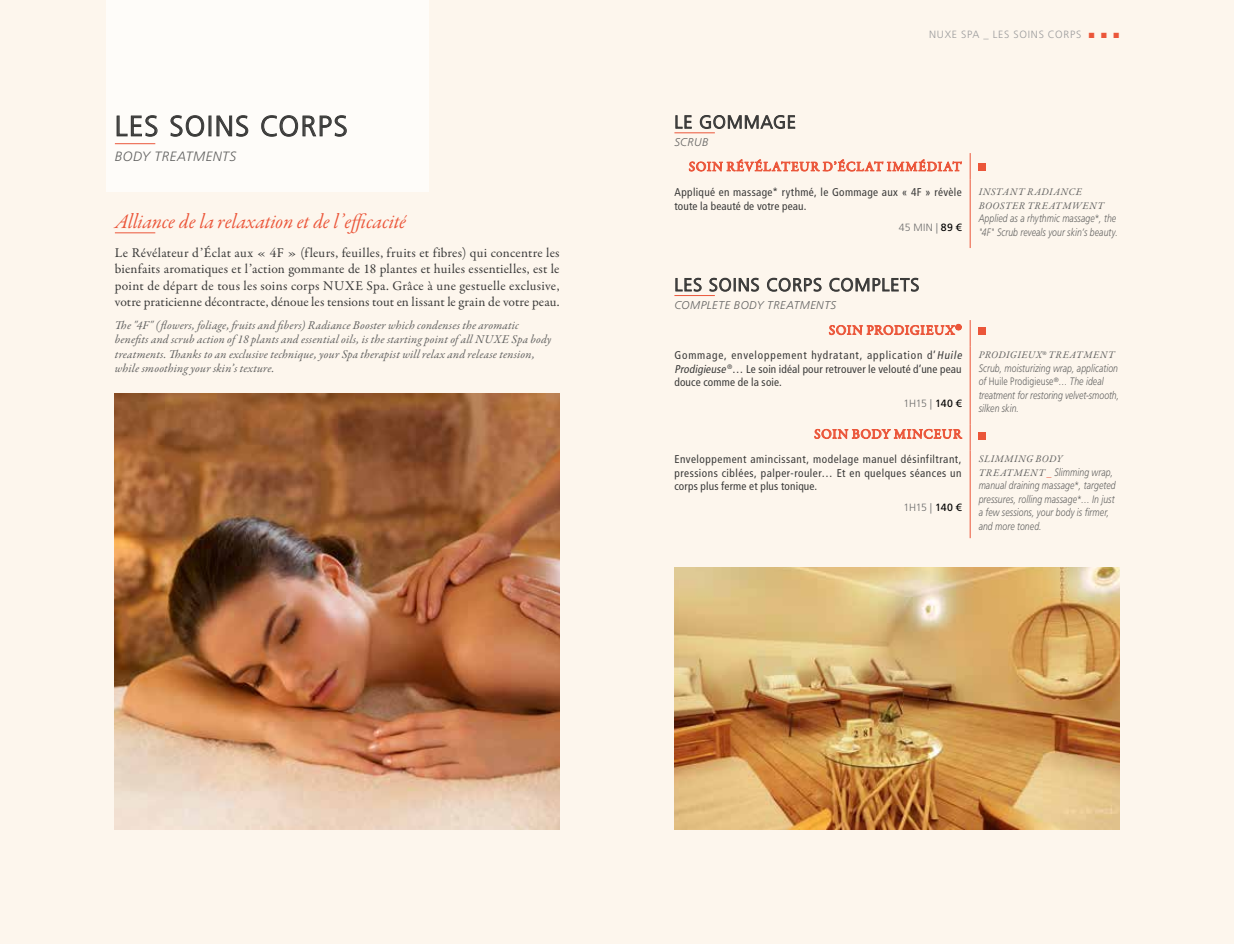
<style>
.page{position:relative;width:1234px;height:944px;background:#fff}
.page>*{position:absolute;margin:0;border:0;box-sizing:border-box;transform-origin:0 0}
.t1{font:300 28.5px "Frutiger LT Std";letter-spacing:.045em;color:#3a3a39}
.t2{font:21px "Garamond Premr Pro It Subh";letter-spacing:.005em;color:#eb563a}
.t3{font:300 18px "Frutiger LT Std";letter-spacing:.05em;color:#3a3a39}
.t4{font:13.5px/16.2px "Garamond Premr Pro";letter-spacing:.005em;color:#3a3a39;text-align:justify}
.t5{font:13.5px "Garamond Premr Pro";letter-spacing:.05em;color:#eb563a}
.t6{font:italic 300 13.5px "Frutiger LT Std";letter-spacing:.035em;color:#626261}
.t7{font:italic 12px/14.4px "Garamond Premr Pro";letter-spacing:.015em;color:#626261}
.t8{font:condensed 11.25px/13.5px "Frutiger LT Std";letter-spacing:.025em;color:#3a3a39}
.t9{font:italic 300 11.25px "Frutiger LT Std";letter-spacing:.045em;color:#626261}
.t10{font:italic 300 10.8px/13.5px "Frutiger LT Std";letter-spacing:.01em;color:#626261;scale:.8 1}
.t11{font:300 10.5px "Frutiger LT Std";letter-spacing:-.025em;color:#6e6e6e}
.t12{font:300 10.5px "Frutiger LT Std";letter-spacing:.07em;color:#9c9c9d}
.t13{font:italic 10.2px/13.5px "Garamond Premr Pro";letter-spacing:.05em;color:#626261}
.s1{color:#eb563a}
.s2{font-weight:400;color:#000}
.s3{font-style:italic}
.s4{font-style:normal}
.s5{font-family:"Garamond Premr Pro";font-weight:400;font-size:10.2px}
.s6{font-family:"Garamond Premr Pro";font-weight:400;font-size:10.2px;color:#eb563a}
</style>
<div class="page">
<div style="left:0;top:0;width:617px;height:944px;background:#fdf6ed"></div>
<div style="left:617px;top:0;width:616px;height:944px;background:#fdf6ed"></div>
<div style="left:106px;top:0;width:322px;height:191px;background:#fefcf9"></div>
<hr style="left:115px;top:143px;width:40px;height:1px;background:#eb563a">
<hr style="left:115px;top:233px;width:40px;height:1px;background:#eb563a">
<svg style="left:117px;top:115px;width:40px;height:22px"></svg>
<svg style="left:171px;top:115px;width:33px;height:22px"></svg>
<svg style="left:217px;top:115px;width:31px;height:22px"></svg>
<svg style="left:261px;top:115px;width:85px;height:22px"></svg>
<img style="left:115px;top:394px;width:444px;height:435px">
<svg style="left:969px;top:153px;width:1px;height:26px"></svg>
<hr style="left:969px;top:179px;width:1px;height:69px;background:#eb563a">
<svg style="left:688px;top:159px;width:273px;height:13px"></svg>
<div style="left:978px;top:164px;width:7px;height:7px;background:#eb563a"></div>
<hr style="left:674px;top:133px;width:40px;height:1px;background:#eb563a">
<svg style="left:675px;top:115px;width:16px;height:14px"></svg>
<svg style="left:699px;top:115px;width:96px;height:14px"></svg>
<hr style="left:674px;top:295px;width:40px;height:1px;background:#eb563a">
<svg style="left:675px;top:278px;width:26px;height:14px"></svg>
<svg style="left:709px;top:278px;width:50px;height:14px"></svg>
<svg style="left:767px;top:278px;width:54px;height:14px"></svg>
<svg style="left:829px;top:277px;width:89px;height:15px"></svg>
<svg style="left:969px;top:320px;width:1px;height:26px"></svg>
<hr style="left:969px;top:346px;width:1px;height:78px;background:#eb563a">
<svg style="left:969px;top:424px;width:1px;height:26px"></svg>
<hr style="left:969px;top:450px;width:1px;height:88px;background:#eb563a">
<svg style="left:828px;top:324px;width:133px;height:11px"></svg>
<div style="left:978px;top:328px;width:7px;height:7px;background:#eb563a"></div>
<svg style="left:814px;top:429px;width:148px;height:10px"></svg>
<div style="left:978px;top:432px;width:7px;height:7px;background:#eb563a"></div>
<img style="left:674px;top:568px;width:444px;height:261px">
<h1 class="t1" style="left:115px;top:110px;width:234px">LES SOINS CORPS</h1>
<p class="t6" style="left:115px;top:148px;width:123px">BODY TREATMENTS</p>
<h2 class="t2" style="left:115px;top:209px;width:292px">Alliance de la relaxation et de l’efficacité</h2>
<p class="t4" style="left:115px;top:245px;width:446px">Le Révélateur d’Éclat aux « 4F » (fleurs, feuilles, fruits et fibres) qui concentre les bienfaits aromatiques et l’action gommante de 18 plantes et huiles essentielles, est le point de départ de tous les soins corps NUXE Spa. Grâce à une gestuelle exclusive, votre praticienne décontracte, dénoue les tensions tout en lissant le grain de votre peau.</p>
<p class="t7" style="left:115px;top:318px;width:438px">The "4F" (flowers, foliage, fruits and fibers) Radiance Booster which condenses the aromatic benefits and scrub action of 18 plants and essential oils, is the starting point of all NUXE Spa body treatments. Thanks to an exclusive technique, your Spa therapist will relax and release tension, while smoothing your skin’s texture.</p>
<h3 class="t3" style="left:674px;top:112px;width:123px">LE GOMMAGE</h3>
<p class="t9" style="left:674px;top:136px;width:36px">SCRUB</p>
<p class="t12" style="left:928px;top:29px;width:191px">NUXE SPA _ LES SOINS CORPS <span class="s1">■</span> <span class="s1">■</span> <span class="s1">■</span></p>
<p class="t5" style="left:688px;top:158px;width:274px">SOIN RÉVÉLATEUR D’ÉCLAT IMMÉDIAT</p>
<p class="t8" style="left:674px;top:186px;width:289px">Appliqué en massage* rythmé, le Gommage aux « 4F » révèle toute la beauté de votre peau.</p>
<p class="t11" style="left:898px;top:221px;width:64px">45 MIN | <span class="s2">89 €</span></p>
<p class="t13" style="left:978px;top:186px;width:127px">INSTANT RADIANCE<br>BOOSTER TREATMWENT</p>
<p class="t10" style="left:978px;top:212px;width:175px">Applied as a rhythmic massage*, the "4F" Scrub reveals your skin’s beauty.</p>
<h3 class="t3" style="left:674px;top:275px;width:246px">LES SOINS CORPS COMPLETS</h3>
<p class="t9" style="left:674px;top:298px;width:163px">COMPLETE BODY TREATMENTS</p>
<p class="t5" style="left:828px;top:322px;width:134px">SOIN PRODIGIEUX<sup>®</sup></p>
<p class="t8" style="left:674px;top:348px;width:291px">Gommage, enveloppement hydratant, application d’<span class="s3">Huile<br>Prodigieuse</span><sup>®</sup>… Le soin idéal pour retrouver le velouté d’une peau douce comme de la soie.</p>
<p class="t11" style="left:903px;top:398px;width:60px">1H15 | <span class="s2">140 €</span></p>
<p class="t5" style="left:814px;top:426px;width:149px">SOIN BODY MINCEUR</p>
<p class="t8" style="left:674px;top:453px;width:288px;text-align:justify">Enveloppement amincissant, modelage manuel désinfiltrant, pressions ciblées, palper-rouler… Et en quelques séances un corps plus ferme et plus tonique.</p>
<p class="t11" style="left:903px;top:502px;width:60px">1H15 | <span class="s2">140 €</span></p>
<p class="t13" style="left:978px;top:349px;width:137px">PRODIGIEUX<sup>®</sup> TREATMENT</p>
<p class="t10" style="left:978px;top:362px;width:177px">Scrub, moisturizing wrap, application of <span class="s4">Huile Prodigieuse</span><sup>®</sup>… The ideal treatment for restoring velvet-smooth, silken skin.</p>
<p class="t13" style="left:978px;top:453px;width:85px">SLIMMING BODY</p>
<p class="t10" style="left:978px;top:465px;width:173px"><span class="s5">TREATMENT</span> <span class="s6">_</span> Slimming wrap, manual draining massage*, targeted pressures, rolling massage*… In just a few sessions, your body is firmer, and more toned.</p>
</div>
